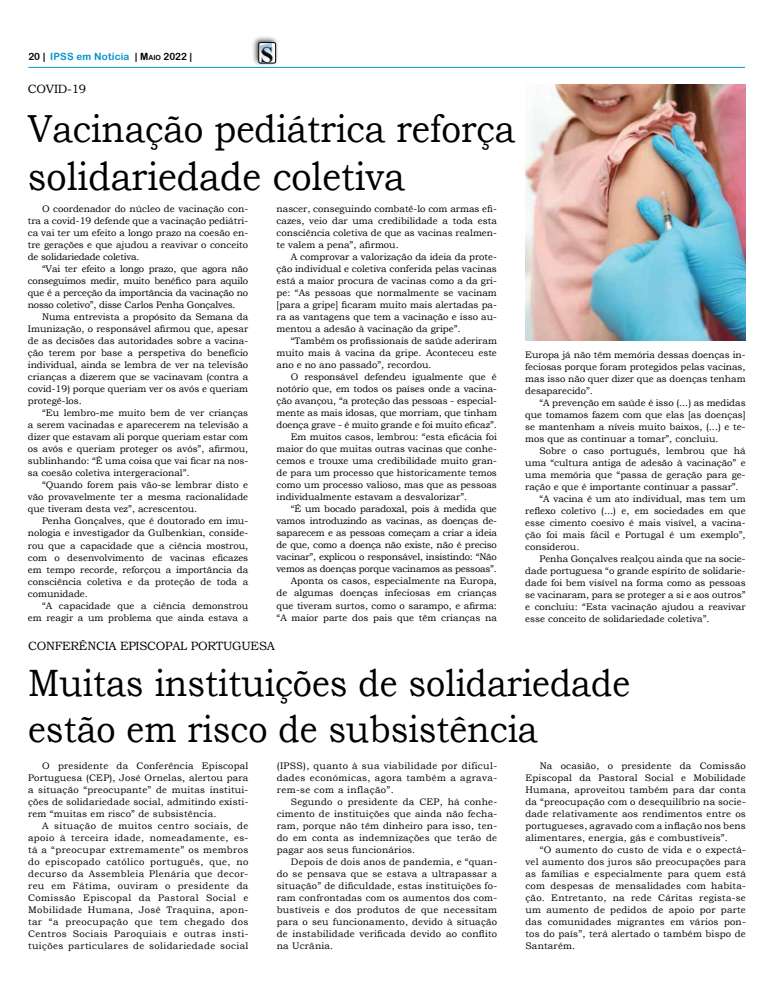
<style>
.page{position:relative;width:774px;height:993px;background:#fff}
.page>*{position:absolute;margin:0;border:0;box-sizing:border-box;transform-origin:0 0}
.t1{font:40px "Bookman Old Style";color:#000;scale:.9 1}
.t2{font:39px "Bookman Old Style";color:#000;scale:.9 1}
.t3{font:38px/45.6px "Bookman Old Style";color:#000;scale:.9 1}
.t4{font:12px "Bookman Old Style";letter-spacing:-.02em;color:#000}
.t5{font:10px "Arial Rounded MT Bold";letter-spacing:.02em;color:#0093ca}
.t6{font:9.5px/12px "Bookman Old Style";color:#000;text-align:justify}
.t7{font:9.5px "Bookman Old Style";letter-spacing:-.02em;color:#000}
.s1{color:#000}
.s2{font-size:7px;color:#000}
</style>
<div class="page">
<div style="left:251px;top:35px;width:28px;height:31px;background:#000;opacity:.75"></div>
<img style="left:259px;top:43px;width:17px;height:20px">
<div style="left:259px;top:43px;width:17px;height:20px;border:1px solid #000;border-radius:2px"></div>
<hr style="left:28px;top:67px;width:717px;height:1px;background:#0093ca">
<img style="left:525px;top:85px;width:220px;height:255px">
<p class="t5" style="left:28px;top:51px;width:165px"><span class="s1">20 |</span> IPSS em Notícia <span class="s1">| M</span><span class="s2">aio</span> <span class="s1">2022</span> <span class="s1">|</span></p>
<p class="t4" style="left:28px;top:81px;width:60px">COVID-19</p>
<h2 class="t2" style="left:28px;top:103px;width:543px">Vacinação pediátrica reforça</h2>
<h1 class="t1" style="left:28px;top:150px;width:421px">solidariedade coletiva</h1>
<p class="t6" style="left:28px;top:203px;width:222px;text-indent:14px">O coordenador do núcleo de vacinação con&shy;tra a covid-19 defende que a vacinação pediátri&shy;ca vai ter um efeito a longo prazo na coesão en&shy;tre gerações e que ajudou a reavivar o conceito de solidariedade coletiva.</p>
<p class="t6" style="left:28px;top:263px;width:222px;text-indent:14px">“Vai ter efeito a longo prazo, que agora não conseguimos medir, muito benéfico para aquilo que é a perceção da importância da vacinação no nosso coletivo”, disse Carlos Penha Gonçalves.</p>
<p class="t6" style="left:28px;top:311px;width:222px;text-indent:14px">Numa entrevista a propósito da Semana da Imunização, o responsável afirmou que, apesar de as decisões das autoridades sobre a vacina&shy;ção terem por base a perspetiva do benefício individual, ainda se lembra de ver na televisão crianças a dizerem que se vacinavam (contra a covid-19) porque queriam ver os avós e queriam protegê-los.</p>
<p class="t6" style="left:28px;top:407px;width:222px;text-indent:14px">“Eu lembro-me muito bem de ver crianças a serem vacinadas e aparecerem na televisão a dizer que estavam ali porque queriam estar com os avós e queriam proteger os avós”, afirmou, sublinhando: “É uma coisa que vai ficar na nos&shy;sa coesão coletiva intergeracional”.</p>
<p class="t6" style="left:28px;top:479px;width:222px;text-indent:14px">“Quando forem pais vão-se lembrar disto e vão provavelmente ter a mesma racionalidade que tiveram desta vez”, acrescentou.</p>
<p class="t6" style="left:28px;top:515px;width:222px;text-indent:14px">Penha Gonçalves, que é doutorado em imu&shy;nologia e investigador da Gulbenkian, conside&shy;rou que a capacidade que a ciência mostrou, com o desenvolvimento de vacinas eficazes em tempo recorde, reforçou a importância da consciência coletiva e da proteção de toda a comunidade.</p>
<p class="t6" style="left:28px;top:599px;width:222px;text-align:right">“A capacidade que a ciência demonstrou em reagir a um problema que ainda estava a</p>
<p class="t6" style="left:277px;top:203px;width:222px">nascer, conseguindo combatê-lo com armas efi&shy;cazes, veio dar uma credibilidade a toda esta consciência coletiva de que as vacinas realmen&shy;te valem a pena”, afirmou.</p>
<p class="t6" style="left:277px;top:251px;width:222px;text-indent:14px">A comprovar a valorização da ideia da prote&shy;ção individual e coletiva conferida pelas vacinas está a maior procura de vacinas como a da gri&shy;pe: “As pessoas que normalmente se vacinam [para a gripe] ficaram muito mais alertadas pa&shy;ra as vantagens que tem a vacinação e isso au&shy;mentou a adesão à vacinação da gripe”.</p>
<p class="t6" style="left:277px;top:335px;width:222px;text-indent:14px">“Também os profissionais de saúde aderiram muito mais à vacina da gripe. Aconteceu este ano e no ano passado”, recordou.</p>
<p class="t6" style="left:291px;top:371px;width:208px">O responsável defendeu igualmente que é</p>
<p class="t6" style="left:277px;top:383px;width:222px">notório que, em todos os países onde a vacina-</p>
<p class="t6" style="left:277px;top:395px;width:222px">ção avançou, “a proteção das pessoas - especial-</p>
<p class="t6" style="left:277px;top:407px;width:222px">mente as mais idosas, que morriam, que tinham</p>
<p class="t6" style="left:277px;top:419px;width:222px">doença grave - é muito grande e foi muito eficaz”.</p>
<p class="t6" style="left:291px;top:431px;width:208px">Em muitos casos, lembrou: “esta eficácia foi</p>
<p class="t6" style="left:277px;top:443px;width:222px">maior do que muitas outras vacinas que conhe-</p>
<p class="t6" style="left:277px;top:455px;width:222px">cemos e trouxe uma credibilidade muito gran-</p>
<p class="t6" style="left:277px;top:467px;width:222px">de para um processo que historicamente temos</p>
<p class="t6" style="left:277px;top:479px;width:222px">como um processo valioso, mas que as pessoas</p>
<p class="t6" style="left:277px;top:491px;width:192px">individualmente estavam a desvalorizar”.</p>
<p class="t7" style="left:291px;top:503px;width:208px">“É um bocado paradoxal, pois à medida que</p>
<p class="t7" style="left:277px;top:515px;width:222px">vamos introduzindo as vacinas, as doenças de-</p>
<p class="t7" style="left:277px;top:527px;width:222px">saparecem e as pessoas começam a criar a ideia</p>
<p class="t7" style="left:277px;top:539px;width:222px">de que, como a doença não existe, não é preciso</p>
<p class="t7" style="left:277px;top:551px;width:222px">vacinar”, explicou o responsável, insistindo: “Não</p>
<p class="t7" style="left:277px;top:563px;width:222px">vemos as doenças porque vacinamos as pessoas”.</p>
<p class="t6" style="left:291px;top:575px;width:208px">Aponta os casos, especialmente na Europa,</p>
<p class="t6" style="left:277px;top:587px;width:222px">de algumas doenças infeciosas em crianças</p>
<p class="t6" style="left:277px;top:599px;width:222px">que tiveram surtos, como o sarampo, e afirma:</p>
<p class="t6" style="left:277px;top:611px;width:222px">“A maior parte dos pais que têm crianças na</p>
<p class="t6" style="left:525px;top:349px;width:222px">Europa já não têm memória dessas doenças in&shy;feciosas porque foram protegidos pelas vacinas, mas isso não quer dizer que as doenças tenham desaparecido”.</p>
<p class="t6" style="left:525px;top:397px;width:222px;text-indent:14px">“A prevenção em saúde é isso (...) as medidas que tomamos fazem com que elas [as doenças] se mantenham a níveis muito baixos, (...) e te&shy;mos que as continuar a tomar”, concluiu.</p>
<p class="t6" style="left:539px;top:445px;width:208px">Sobre o caso português, lembrou que há</p>
<p class="t6" style="left:525px;top:457px;width:222px">uma “cultura antiga de adesão à vacinação” e</p>
<p class="t6" style="left:525px;top:469px;width:222px">uma memória que “passa de geração para ge-</p>
<p class="t6" style="left:525px;top:481px;width:215px">ração e que é importante continuar a passar”.</p>
<p class="t6" style="left:539px;top:493px;width:208px">“A vacina é um ato individual, mas tem um</p>
<p class="t6" style="left:525px;top:505px;width:222px">reflexo coletivo (...) e, em sociedades em que</p>
<p class="t6" style="left:525px;top:517px;width:222px">esse cimento coesivo é mais visível, a vacina-</p>
<p class="t6" style="left:525px;top:529px;width:222px">ção foi mais fácil e Portugal é um exemplo”,</p>
<p class="t6" style="left:525px;top:541px;width:56px">considerou.</p>
<p class="t6" style="left:539px;top:553px;width:208px">Penha Gonçalves realçou ainda que na socie-</p>
<p class="t6" style="left:525px;top:565px;width:222px">dade portuguesa “o grande espírito de solidarie-</p>
<p class="t6" style="left:525px;top:577px;width:222px">dade foi bem visível na forma como as pessoas</p>
<p class="t6" style="left:525px;top:589px;width:222px">se vacinaram, para se proteger a si e aos outros”</p>
<p class="t6" style="left:525px;top:601px;width:222px">e concluiu: “Esta vacinação ajudou a reavivar</p>
<p class="t6" style="left:525px;top:613px;width:186px">esse conceito de solidariedade coletiva”.</p>
<p class="t4" style="left:28px;top:638px;width:248px">CONFERÊNCIA EPISCOPAL PORTUGUESA</p>
<h3 class="t3" style="left:28px;top:660px;width:670px">Muitas instituições de solidariedade estão em risco de subsistência</h3>
<p class="t6" style="left:28px;top:759px;width:222px;text-indent:14px">O presidente da Conferência Episcopal Portuguesa (CEP), José Ornelas, alertou para a situação “preocupante” de muitas institui&shy;ções de solidariedade social, admitindo existi&shy;rem “muitas em risco” de subsistência.</p>
<p class="t6" style="left:28px;top:819px;width:222px;text-indent:14px">A situação de muitos centro sociais, de apoio à terceira idade, nomeadamente, es&shy;tá a “preocupar extremamente” os membros do episcopado católico português, que, no decurso da Assembleia Plenária que decor&shy;reu em Fátima, ouviram o presidente da Comissão Episcopal da Pastoral Social e Mobilidade Humana, José Traquina, apon&shy;tar “a preocupação que tem chegado dos Centros Sociais Paroquiais e outras insti&shy;tuições particulares de solidariedade social</p>
<p class="t6" style="left:277px;top:759px;width:222px">(IPSS), quanto à sua viabilidade por dificul&shy;dades económicas, agora também a agrava&shy;rem-se com a inflação”.</p>
<p class="t6" style="left:277px;top:795px;width:222px;text-indent:14px">Segundo o presidente da CEP, há conhe&shy;cimento de instituições que ainda não fecha&shy;ram, porque não têm dinheiro para isso, ten&shy;do em conta as indemnizações que terão de pagar aos seus funcionários.</p>
<p class="t6" style="left:277px;top:855px;width:222px;text-indent:14px">Depois de dois anos de pandemia, e “quan&shy;do se pensava que se estava a ultrapassar a situação” de dificuldade, estas instituições fo&shy;ram confrontadas com os aumentos dos com&shy;bustíveis e dos produtos de que necessitam para o seu funcionamento, devido à situação de instabilidade verificada devido ao conflito na Ucrânia.</p>
<p class="t6" style="left:525px;top:759px;width:222px;text-indent:14px">Na ocasião, o presidente da Comissão Episcopal da Pastoral Social e Mobilidade Humana, aproveitou também para dar conta da “preocupação com o desequilíbrio na socie&shy;dade relativamente aos rendimentos entre os portugueses, agravado com a inflação nos bens alimentares, energia, gás e combustíveis”.</p>
<p class="t6" style="left:525px;top:843px;width:222px;text-indent:14px">“O aumento do custo de vida e o expectá&shy;vel aumento dos juros são preocupações para as famílias e especialmente para quem está com despesas de mensalidades com habita&shy;ção. Entretanto, na rede Cáritas regista-se um aumento de pedidos de apoio por parte das comunidades migrantes em vários pon&shy;tos do país”, terá alertado o também bispo de Santarém.</p>
</div>
